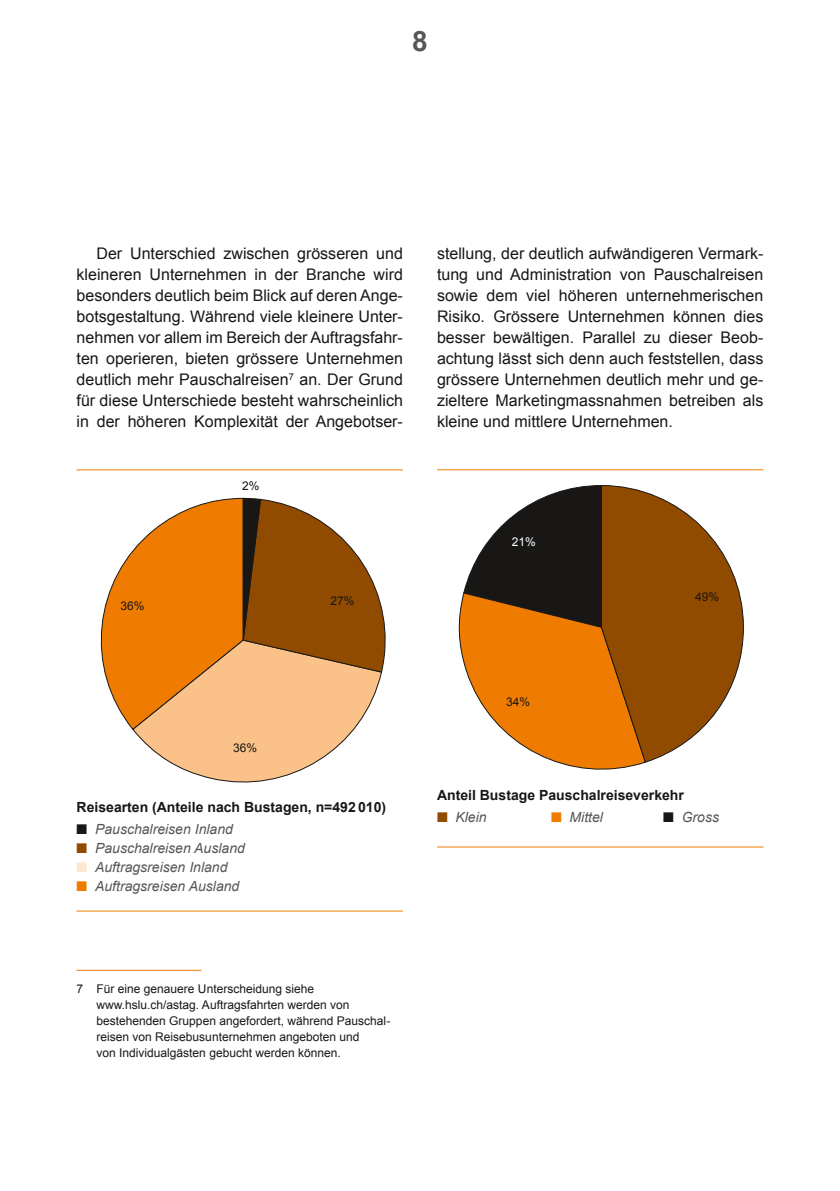
<style>
.page{position:relative;width:840px;height:1191px;background:#fff}
.page>*{position:absolute;margin:0;border:0;box-sizing:border-box;transform-origin:0 0}
.t1{font:700 28px "Arial";color:#565655}
.t2{font:16px/21px "Arial";color:#181716;text-align:justify}
.t3{font:italic 14px "Arial";color:#565655}
.t4{font:700 14px "Arial";color:#181716}
.t5{font:12px/16px "Arial";color:#181716}
.t6{font:12px "Arial";color:#fff}
.s1{color:#181716}
.s2{color:#904b00}
.s3{color:#fde7d1}
.s4{color:#ef7c00}
</style>
<div class="page">
<svg style="left:100px;top:497px;width:286px;height:286px"></svg>
<hr style="left:77px;top:469px;width:326px;height:1px;background:#ef7c00">
<hr style="left:77px;top:910px;width:326px;height:1px;background:#ef7c00">
<svg style="left:458px;top:485px;width:186px;height:285px"></svg>
<svg style="left:600px;top:485px;width:144px;height:278px"></svg>
<hr style="left:437px;top:469px;width:326px;height:1px;background:#ef7c00">
<hr style="left:437px;top:846px;width:326px;height:1px;background:#ef7c00">
<hr style="left:77px;top:969px;width:124px;height:1px;background:#ef7c00">
<h1 class="t1" style="left:412px;top:23px;width:17px">8</h1>
<p class="t2" style="left:77px;top:243px;width:327px;text-indent:20px">Der Unterschied zwischen grösseren und kleineren Unternehmen in der Branche wird besonders deutlich beim Blick auf deren Ange&shy;botsgestaltung. Während viele kleinere Unter&shy;nehmen vor allem im Bereich der Auftragsfahr&shy;ten operieren, bieten grössere Unternehmen deutlich mehr Pauschalreisen<sup>7</sup> an. Der Grund für diese Unterschiede besteht wahrscheinlich in der höheren Komplexität der Angebotser-</p>
<p class="t2" style="left:437px;top:243px;width:327px">stellung, der deutlich aufwändigeren Vermark&shy;tung und Administration von Pauschalreisen sowie dem viel höheren unternehmerischen Risiko. Grössere Unternehmen können dies besser bewältigen. Parallel zu dieser Beob&shy;achtung lässt sich denn auch feststellen, dass grössere Unternehmen deutlich mehr und ge&shy;zieltere Marketingmassnahmen betreiben als kleine und mittlere Unternehmen.</p>
<p class="t5" style="left:242px;top:478px;width:19px">2%</p>
<p class="t5" style="left:120px;top:597px;width:26px">36%</p>
<p class="t5" style="left:330px;top:593px;width:26px">27%</p>
<p class="t5" style="left:233px;top:740px;width:26px">36%</p>
<p class="t4" style="left:77px;top:798px;width:311px">Reisearten (Anteile nach Bustagen, n=492 010)</p>
<p class="t3" style="left:77px;top:820px;width:158px"><span class="s1">■</span> Pauschalreisen Inland</p>
<p class="t3" style="left:77px;top:839px;width:170px"><span class="s2">■</span> Pauschalreisen Ausland</p>
<p class="t3" style="left:77px;top:858px;width:152px"><span class="s3">■</span> Auftragsreisen Inland</p>
<p class="t3" style="left:77px;top:877px;width:164px"><span class="s4">■</span> Auftragsreisen Ausland</p>
<p class="t5" style="left:96px;top:981px;width:295px;text-indent:-20px">7 Für eine genauere Unterscheidung siehe www.hslu.ch/astag. Auftragsfahrten werden von bestehenden Gruppen angefordert, während Pauschal&shy;reisen von Reisebusunternehmen angeboten und<br>von Individualgästen gebucht werden können.</p>
<p class="t6" style="left:511px;top:534px;width:26px">21%</p>
<p class="t5" style="left:506px;top:694px;width:26px">34%</p>
<p class="t5" style="left:694px;top:589px;width:26px">49%</p>
<p class="t4" style="left:437px;top:785px;width:248px">Anteil Bustage Pauschalreiseverkehr</p>
<p class="t3" style="left:437px;top:808px;width:51px"><span class="s2">■</span> Klein</p>
<p class="t3" style="left:551px;top:808px;width:53px"><span class="s4">■</span> Mittel</p>
<p class="t3" style="left:663px;top:808px;width:57px"><span class="s1">■</span> Gross</p>
</div>
